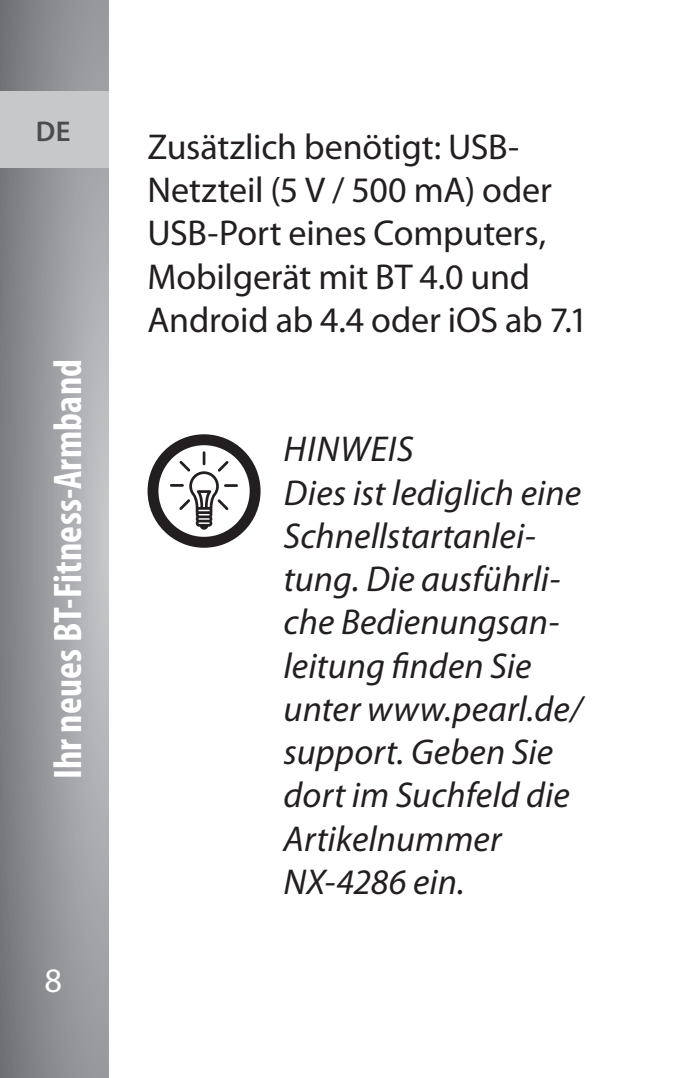
<style>
.page{position:relative;width:681px;height:1078px;background:#fff}
.page>*{position:absolute;margin:0;border:0;box-sizing:border-box;transform-origin:0 0}
.t1{font:700 condensed 40px "Myriad Pro";letter-spacing:.005em;color:#fff}
.t2{font:italic 36px/43.2px "Myriad Pro";letter-spacing:.005em;color:#231f20}
.t3{font:36px/43.2px "Myriad Pro";letter-spacing:-.005em;color:#231f20}
.t4{font:34.4px "Myriad Pro";color:#fff}
.t5{font:600 28.8px "Myriad Pro";color:#4b4c4d}
</style>
<div class="page">
<svg style="left:0;top:0;width:108px;height:1077px;background:#8f9194"></svg>
<div style="left:0;top:91px;width:108px;height:76px;background:#c7c8ca"></div>
<svg style="left:147px;top:434px;width:113px;height:113px"></svg>
<p class="t5" style="left:36px;top:113px;width:36px">DE</p>
<p class="t1" style="left:43px;top:779px;width:422px;rotate:-90deg">Ihr neues BT-Fitness-Armband</p>
<p class="t4" style="left:44px;top:959px;width:19px">8</p>
<p class="t3" style="left:147px;top:125px;width:442px">Zusätzlich benötigt: USB-<br>Netzteil (5 V / 500 mA) oder<br>USB-Port eines Computers,<br>Mobilgerät mit BT 4.0 und<br>Android ab 4.4 oder iOS ab 7.1</p>
<p class="t2" style="left:283px;top:427px;width:300px">HINWEIS<br>Dies ist lediglich eine<br>Schnellstartanlei&shy;tung. Die ausführli&shy;che Bedienungsan&shy;leitung finden Sie unter www.pearl.de/ support. Geben Sie dort im Suchfeld die<br>Artikelnummer<br>NX-4286 ein.</p>
</div>
